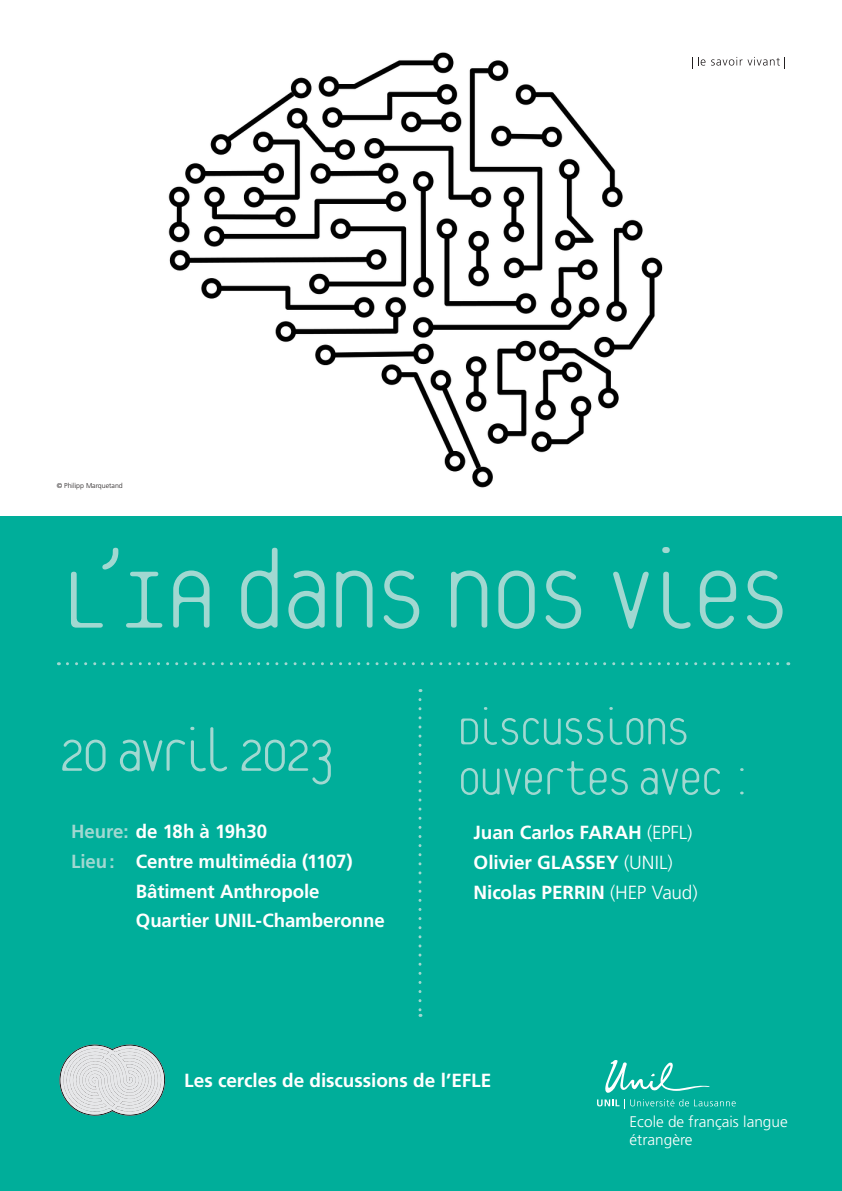
<style>
.page{position:relative;width:842px;height:1191px;background:#fff}
.page>*{position:absolute;margin:0;border:0;box-sizing:border-box;transform-origin:0 0}
.t1{font:100 121px "Platelet OT";letter-spacing:-.075em;color:#a1d8d1}
.t2{font:100 66px "Platelet OT";letter-spacing:-.115em;color:#a1d8d1}
.t3{font:100 56px/50px "Platelet OT";letter-spacing:-.08em;color:#a1d8d1}
.t4{font:700 19px/30px "Frutiger LT Std";letter-spacing:-.005em;color:#fff}
.t5{font:300 15.4px/17.6px "Frutiger LT Std";color:#fff}
.t6{font:300 7px "Frutiger LT Std";color:#231f20}
.s1{color:#a1d8d1}
.s2{font-weight:300}
</style>
<div class="page">
<div style="left:0;top:516px;width:842px;height:675px;background:#00ae9a"></div>
<img style="left:168px;top:52px;width:495px;height:436px">
<svg style="left:597px;top:1060px;width:139px;height:48px"></svg>
<svg style="left:67px;top:662px;width:722px;height:3px"></svg>
<svg style="left:418px;top:699px;width:3px;height:318px"></svg>
<svg style="left:692px;top:57px;width:13px;height:11px"></svg>
<svg style="left:711px;top:57px;width:74px;height:11px"></svg>
<svg style="left:59px;top:1044px;width:106px;height:71px"></svg>
<p class="t6" style="left:57px;top:481px;width:68px">© Philipp Marquetand</p>
<h1 class="t1" style="left:57px;top:539px;width:737px">L’IA dans nos vies</h1>
<h2 class="t2" style="left:57px;top:722px;width:281px">20 avril 2023</h2>
<p class="t4" style="left:71px;top:816px;width:198px"><span class="s1">Heure:</span> de 18h à 19h30</p>
<p class="t4" style="left:71px;top:846px;width:283px"><span class="s1">Lieu:</span> Centre multimédia (1107)</p>
<p class="t4" style="left:136px;top:876px;width:185px">Bâtiment Anthropole</p>
<p class="t4" style="left:136px;top:905px;width:250px">Quartier UNIL-Chamberonne</p>
<h3 class="t3" style="left:456px;top:706px;width:300px">Discussions ouvertes avec :</h3>
<p class="t4" style="left:473px;top:818px;width:226px">Juan Carlos FARAH <span class="s2">(EPFL)<br></span>Olivier GLASSEY <span class="s2">(UNIL)<br></span>Nicolas PERRIN <span class="s2">(HEP Vaud)</span></p>
<p class="t4" style="left:184px;top:1065px;width:308px">Les cercles de discussions de l’EFLE</p>
<p class="t5" style="left:630px;top:1113px;width:160px">Ecole de français langue étrangère</p>
</div>
